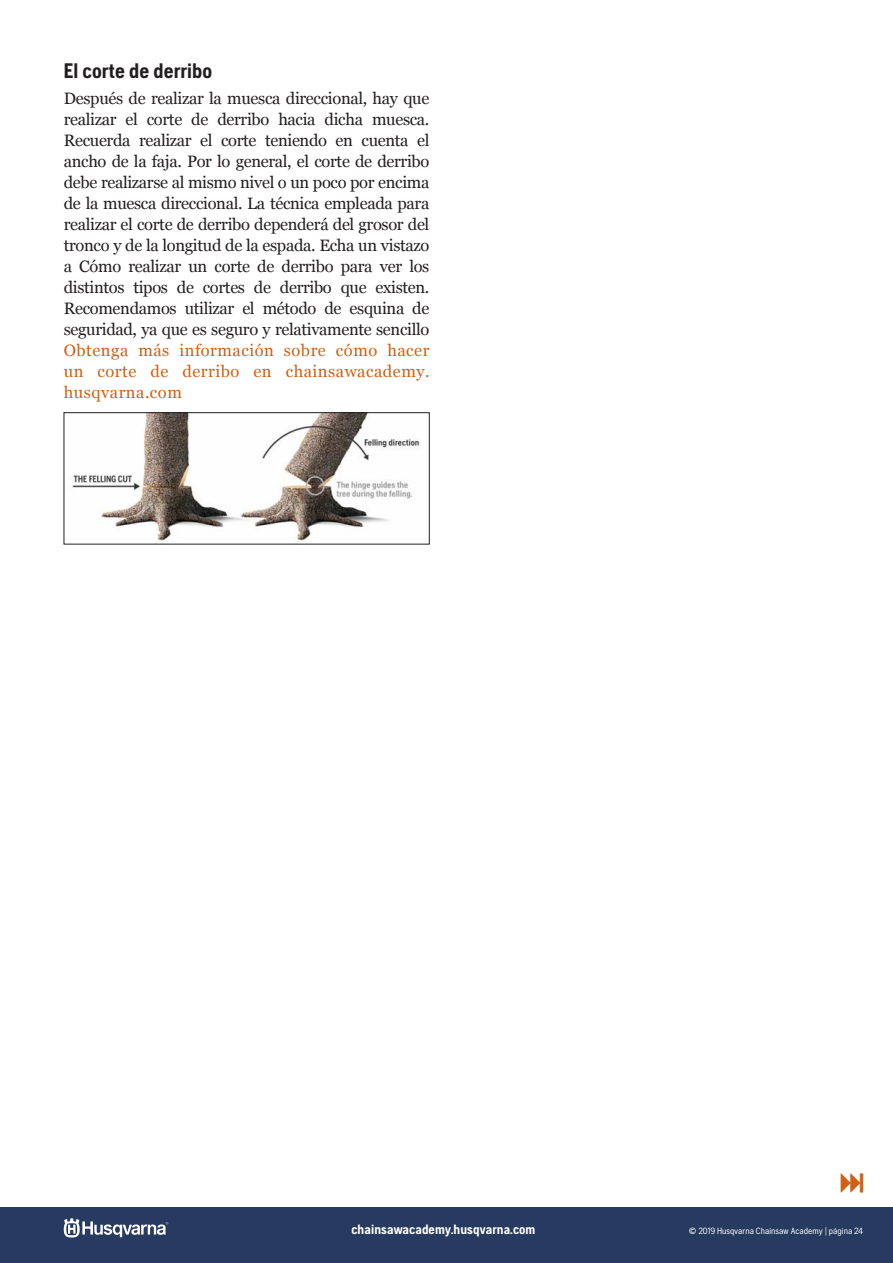
<style>
.page{position:relative;width:893px;height:1263px;background:#fff}
.page>*{position:absolute;margin:0;border:0;box-sizing:border-box;transform-origin:0 0}
.SUBHEAD_p14{font:700 21px "Husqvarna Gothic";color:#231f20}
.BODY{font:16.5px/21px "Georgia";letter-spacing:.03em;color:#231f20;text-align:justify}
.t1{font:700 13.5px "Husqvarna Gothic";letter-spacing:.005em;color:#fff}
.t2{font:9px "Husqvarna Gothic";letter-spacing:.005em;color:#fff}
.s1{color:#d06015}
</style>
<div class="page">
<div style="left:0;top:1208px;width:893px;height:55px;background:#273a60"></div>
<svg style="left:64px;top:1218px;width:104px;height:19px"></svg>
<img style="left:72px;top:414px;width:348px;height:128px">
<div style="left:64px;top:412px;width:365px;height:132px;border:1px solid #231f20"></div>
<p class="SUBHEAD_p14" style="left:64px;top:59px;width:150px">El corte de derribo</p>
<p class="BODY" style="left:64px;top:88px;width:367px">Después de realizar la muesca direccional, hay que realizar el corte de derribo hacia dicha muesca.<br>Recuerda realizar el corte teniendo en cuenta el ancho de la faja. Por lo general, el corte de derribo debe realizarse al mismo nivel o un poco por encima de la muesca direccional. La técnica empleada para realizar el corte de derribo dependerá del grosor del tronco y de la longitud de la espada. Echa un vistazo a Cómo realizar un corte de derribo para ver los distintos tipos de cortes de derribo que existen.<br>Recomendamos utilizar el método de esquina de seguridad, ya que es seguro y relativamente sencillo <span class="s1">Obtenga más información sobre cómo hacer un corte de derribo en chainsawacademy. husqvarna.com</span></p>
<p class="t1" style="left:351px;top:1222px;width:186px">chainsawacademy.husqvarna.com</p>
<p class="t2" style="left:689px;top:1226px;width:176px">© 2019 Husqvarna Chainsaw Academy | página 24</p>
</div>
